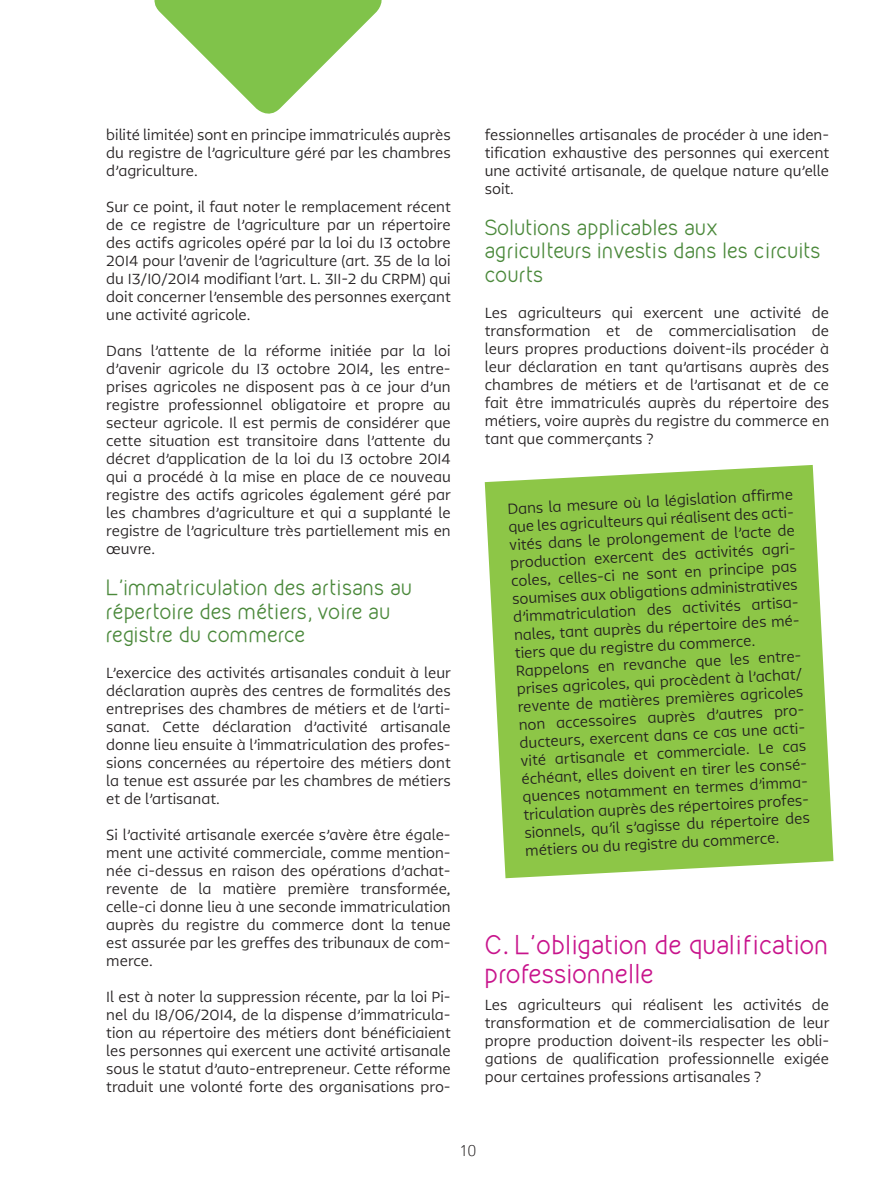
<style>
.page{position:relative;width:893px;height:1191px;background:#fff}
.page>*{position:absolute;margin:0;border:0;box-sizing:border-box;transform-origin:0 0}
.t1{font:24px/28.8px "Kirvy";color:#c8148c}
.t2{font:19.5px/23.4px "Kirvy";color:#4b893b}
.t3{font:100 18px "Colaborate";color:#231f20}
.t4{font:500 15px/18px "Tikal Sans";color:#231f20;text-align:justify}
</style>
<div class="page">
<svg style="left:485px;top:465px;width:348px;height:413px;background:#97cb58"></svg>
<svg style="left:154px;top:0;width:228px;height:114px"></svg>
<p class="t4" style="left:106px;top:125px;width:346px">bilité limitée) sont en principe immatriculés auprès du registre de l’agriculture géré par les chambres d’agriculture.</p>
<p class="t4" style="left:106px;top:197px;width:346px">Sur ce point, il faut noter le remplacement récent de ce registre de l’agriculture par un répertoire des actifs agricoles opéré par la loi du 13 octobre 2014 pour l’avenir de l’agriculture (art. 35 de la loi du 13/10/2014 modifiant l’art. L. 311-2 du CRPM) qui doit concerner l’ensemble des personnes exerçant une activité agricole.</p>
<p class="t4" style="left:106px;top:341px;width:346px">Dans l’attente de la réforme initiée par la loi d’avenir agricole du 13 octobre 2014, les entre&shy;prises agricoles ne disposent pas à ce jour d’un registre professionnel obligatoire et propre au secteur agricole. Il est permis de considérer que cette situation est transitoire dans l’attente du décret d’application de la loi du 13 octobre 2014 qui a procédé à la mise en place de ce nouveau registre des actifs agricoles également géré par les chambres d’agriculture et qui a supplanté le registre de l’agriculture très partiellement mis en œuvre.</p>
<h2 class="t2" style="left:106px;top:576px;width:308px">L'immatriculation des artisans au répertoire des métiers, voire au registre du commerce</h2>
<p class="t4" style="left:106px;top:663px;width:346px">L’exercice des activités artisanales conduit à leur déclaration auprès des centres de formalités des entreprises des chambres de métiers et de l’arti&shy;sanat. Cette déclaration d’activité artisanale donne lieu ensuite à l’immatriculation des profes&shy;sions concernées au répertoire des métiers dont la tenue est assurée par les chambres de métiers et de l’artisanat.</p>
<p class="t4" style="left:106px;top:825px;width:346px">Si l’activité artisanale exercée s’avère être égale&shy;ment une activité commerciale, comme mention&shy;née ci-dessus en raison des opérations d’achat&shy;revente de la matière première transformée, celle-ci donne lieu à une seconde immatriculation auprès du registre du commerce dont la tenue est assurée par les greffes des tribunaux de com&shy;merce.</p>
<p class="t4" style="left:106px;top:987px;width:346px">Il est à noter la suppression récente, par la loi Pi&shy;nel du 18/06/2014, de la dispense d’immatricula&shy;tion au répertoire des métiers dont bénéficiaient les personnes qui exercent une activité artisanale sous le statut d’auto-entrepreneur. Cette réforme traduit une volonté forte des organisations pro-</p>
<p class="t4" style="left:485px;top:125px;width:346px">fessionnelles artisanales de procéder à une iden&shy;tification exhaustive des personnes qui exercent une activité artisanale, de quelque nature qu’elle soit.</p>
<h2 class="t2" style="left:485px;top:216px;width:338px">Solutions applicables aux agriculteurs investis dans les circuits courts</h2>
<p class="t4" style="left:485px;top:303px;width:346px">Les agriculteurs qui exercent une activité de transformation et de commercialisation de leurs propres productions doivent-ils procéder à leur déclaration en tant qu’artisans auprès des chambres de métiers et de l’artisanat et de ce fait être immatriculés auprès du répertoire des métiers, voire auprès du registre du commerce en tant que commerçants ?</p>
<p class="t4" style="left:507px;top:500px;width:288px;text-align:left;rotate:-3deg">Dans la mesure où la législation affirme que les agriculteurs qui réalisent des acti&shy;vités dans le prolongement de l’acte de production exercent des activités agri&shy;coles, celles-ci ne sont en principe pas soumises aux obligations administratives d’immatriculation des activités artisa&shy;nales, tant auprès du répertoire des mé&shy;tiers que du registre du commerce.<br>Rappelons en revanche que les entre&shy;prises agricoles, qui procèdent à l’achat/ revente de matières premières agricoles non accessoires auprès d’autres pro&shy;ducteurs, exercent dans ce cas une acti&shy;vité artisanale et commerciale. Le cas échéant, elles doivent en tirer les consé&shy;quences notamment en termes d’imma&shy;triculation auprès des répertoires profes&shy;sionnels, qu’il s’agisse du répertoire des métiers ou du registre du commerce.</p>
<h1 class="t1" style="left:485px;top:930px;width:345px">C. L'obligation de qualification professionnelle</h1>
<p class="t4" style="left:485px;top:995px;width:346px">Les agriculteurs qui réalisent les activités de transformation et de commercialisation de leur propre production doivent-ils respecter les obli&shy;gations de qualification professionnelle exigée pour certaines professions artisanales ?</p>
<p class="t3" style="left:459px;top:1141px;width:18px">10</p>
</div>
